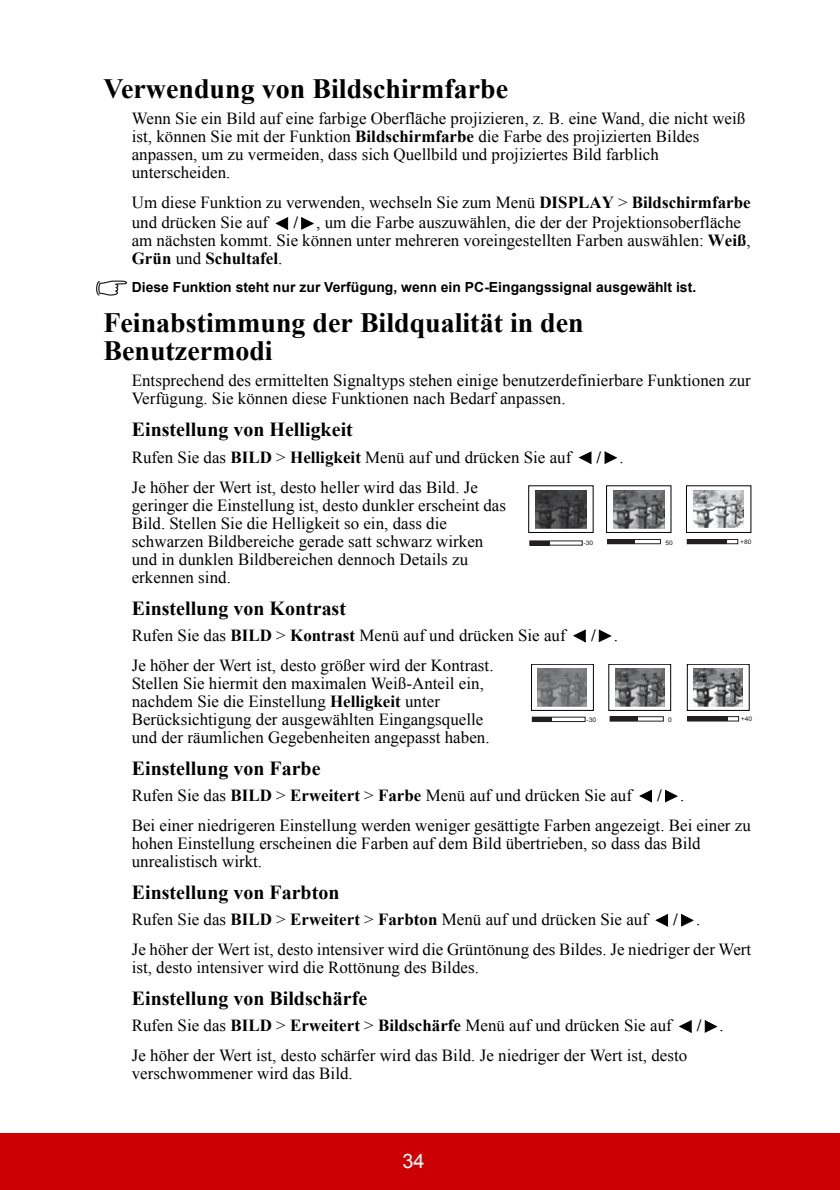
<style>
.page{position:relative;width:840px;height:1190px;background:#fff}
.page>*{position:absolute;margin:0;border:0;box-sizing:border-box;transform-origin:0 0}
.t1{font:700 28px/28px "Times New Roman";color:#000}
.t2{font:700 20px "Times New Roman";letter-spacing:.005em;color:#000}
.t3{font:20px "Arial";color:#fff}
.t4{font:17px/18px "Times New Roman";letter-spacing:.005em;color:#000}
.t5{font:700 17px "Times New Roman";color:#000}
.t6{font:700 14px "Arial";color:#000}
.t7{font:6.4px "Arial";color:#231f20;scale:1.04 1}
.t8{font:6.2px "Arial";color:#231f20;scale:1.07 1}
.s1{font-weight:700}
.s2{font-weight:400}
</style>
<div class="page">
<div style="left:0;top:1133px;width:839px;height:57px;background:#cc0003"></div>
<svg style="left:275px;top:217px;width:13px;height:13px"></svg>
<svg style="left:301px;top:217px;width:13px;height:13px"></svg>
<svg style="left:96px;top:280px;width:31px;height:16px"></svg>
<svg style="left:579px;top:451px;width:12px;height:13px"></svg>
<svg style="left:605px;top:451px;width:12px;height:13px"></svg>
<div style="left:606px;top:486px;width:65px;height:47px;border:1px solid #000"></div>
<img style="left:613px;top:490px;width:51px;height:38px">
<div style="left:528px;top:486px;width:65px;height:47px;border:1px solid #000"></div>
<div style="left:686px;top:486px;width:65px;height:47px;border:1px solid #000"></div>
<hr style="left:530px;top:541px;width:19px;height:4px;background:#231f20">
<div style="left:607px;top:539px;width:54px;height:5px;border:1px solid #231f20"></div>
<div style="left:608px;top:539px;width:27px;height:5px;background:#231f20"></div>
<div style="left:687px;top:539px;width:51px;height:5px;border:1px solid #231f20"></div>
<div style="left:687px;top:539px;width:40px;height:5px;background:#231f20"></div>
<img style="left:693px;top:490px;width:51px;height:38px">
<img style="left:535px;top:490px;width:51px;height:38px">
<svg style="left:573px;top:629px;width:13px;height:13px"></svg>
<svg style="left:599px;top:629px;width:13px;height:13px"></svg>
<div style="left:532px;top:717px;width:53px;height:5px;border:1px solid #231f20"></div>
<div style="left:532px;top:717px;width:20px;height:5px;background:#231f20"></div>
<hr style="left:610px;top:717px;width:27px;height:4px;background:#231f20">
<div style="left:688px;top:716px;width:51px;height:5px;border:1px solid #231f20"></div>
<hr style="left:688px;top:717px;width:40px;height:4px;background:#231f20">
<div style="left:609px;top:664px;width:62px;height:47px;border:1px solid #000"></div>
<img style="left:615px;top:669px;width:49px;height:37px">
<div style="left:687px;top:664px;width:62px;height:47px;border:1px solid #000"></div>
<img style="left:694px;top:668px;width:49px;height:38px">
<div style="left:531px;top:664px;width:63px;height:47px;border:1px solid #000"></div>
<img style="left:538px;top:669px;width:49px;height:37px">
<svg style="left:639px;top:790px;width:13px;height:13px"></svg>
<svg style="left:665px;top:790px;width:13px;height:12px"></svg>
<svg style="left:655px;top:914px;width:13px;height:13px"></svg>
<svg style="left:681px;top:914px;width:13px;height:13px"></svg>
<svg style="left:679px;top:1020px;width:13px;height:13px"></svg>
<svg style="left:705px;top:1020px;width:12px;height:13px"></svg>
<h1 class="t1" style="left:103px;top:74px;width:406px">Verwendung von Bildschirmfarbe</h1>
<p class="t4" style="left:132px;top:110px;width:615px">Wenn Sie ein Bild auf eine farbige Oberfläche projizieren, z. B. eine Wand, die nicht weiß ist, können Sie mit der Funktion <span class="s1">Bildschirmfarbe</span> die Farbe des projizierten Bildes anpassen, um zu vermeiden, dass sich Quellbild und projiziertes Bild farblich unterscheiden.</p>
<p class="t4" style="left:132px;top:192px;width:620px;line-height:20.2px">Um diese Funktion zu verwenden, wechseln Sie zum Menü <span class="s1">DISPLAY</span> &gt; <span class="s1">Bildschirmfarbe </span>und drücken Sie auf</p>
<p class="t4" style="left:132px;top:214px;width:621px;text-indent:162px"><span class="s1">/</span> , um die Farbe auszuwählen, die der der Projektionsoberfläche am nächsten kommt. Sie können unter mehreren voreingestellten Farben auswählen: <span class="s1">Weiß</span>,<br><span class="s1">Grün</span> und <span class="s1">Schultafel</span>.</p>
<p class="t6" style="left:132px;top:280px;width:566px">Diese Funktion steht nur zur Verfügung, wenn ein PC-Eingangssignal ausgewählt ist.</p>
<h1 class="t1" style="left:103px;top:308px;width:482px">Feinabstimmung der Bildqualität in den<br>Benutzermodi</h1>
<p class="t4" style="left:132px;top:372px;width:621px">Entsprechend des ermittelten Signaltyps stehen einige benutzerdefinierbare Funktionen zur<br>Verfügung. Sie können diese Funktionen nach Bedarf anpassen.</p>
<p class="t2" style="left:132px;top:419px;width:223px">Einstellung von Helligkeit</p>
<p class="t4" style="left:132px;top:448px;width:441px">Rufen Sie das <span class="s1">BILD</span> &gt; <span class="s1">Helligkeit</span> Menü auf und drücken Sie auf</p>
<p class="t5" style="left:597px;top:448px;width:29px">/ <span class="s2">.</span></p>
<p class="t4" style="left:132px;top:478px;width:376px">Je höher der Wert ist, desto heller wird das Bild. Je geringer die Einstellung ist, desto dunkler erscheint das Bild. Stellen Sie die Helligkeit so ein, dass die schwarzen Bildbereiche gerade satt schwarz wirken und in dunklen Bildbereichen dennoch Details zu erkennen sind.</p>
<p class="t2" style="left:132px;top:597px;width:216px">Einstellung von Kontrast</p>
<p class="t4" style="left:132px;top:626px;width:435px">Rufen Sie das <span class="s1">BILD</span> &gt; <span class="s1">Kontrast</span> Menü auf und drücken Sie auf</p>
<p class="t5" style="left:591px;top:626px;width:29px">/ <span class="s2">.</span></p>
<p class="t4" style="left:132px;top:656px;width:363px">Je höher der Wert ist, desto größer wird der Kontrast.<br>Stellen Sie hiermit den maximalen Weiß-Anteil ein, nachdem Sie die Einstellung <span class="s1">Helligkeit</span> unter Berücksichtigung der ausgewählten Eingangsquelle und der räumlichen Gegebenheiten angepasst haben.</p>
<p class="t2" style="left:132px;top:757px;width:190px">Einstellung von Farbe</p>
<p class="t4" style="left:132px;top:786px;width:502px">Rufen Sie das <span class="s1">BILD</span> &gt; <span class="s1">Erweitert</span> &gt; <span class="s1">Farbe</span> Menü auf und drücken Sie auf</p>
<p class="t8" style="left:584px;top:540px;width:10px">-30</p>
<p class="t8" style="left:665px;top:539px;width:8px">50</p>
<p class="t8" style="left:740px;top:538px;width:12px">+80</p>
<p class="t7" style="left:587px;top:716px;width:11px">-30</p>
<p class="t7" style="left:668px;top:717px;width:5px">0</p>
<p class="t7" style="left:741px;top:715px;width:12px">+40</p>
<p class="t4" style="left:132px;top:780px;width:621px;line-height:30px;text-indent:525px"><span class="s1">/</span> .<br>Bei einer niedrigeren Einstellung werden weniger gesättigte Farben angezeigt. Bei einer zu</p>
<p class="t4" style="left:132px;top:834px;width:570px">hohen Einstellung erscheinen die Farben auf dem Bild übertrieben, so dass das Bild unrealistisch wirkt.</p>
<p class="t2" style="left:132px;top:881px;width:209px">Einstellung von Farbton</p>
<p class="t4" style="left:132px;top:911px;width:518px">Rufen Sie das <span class="s1">BILD</span> &gt; <span class="s1">Erweitert</span> &gt; <span class="s1">Farbton</span> Menü auf und drücken Sie auf</p>
<p class="t4" style="left:132px;top:905px;width:621px;line-height:30px;text-indent:541px"><span class="s1">/</span> .<br>Je höher der Wert ist, desto intensiver wird die Grüntönung des Bildes. Je niedriger der Wert</p>
<p class="t4" style="left:132px;top:959px;width:349px">ist, desto intensiver wird die Rottönung des Bildes.</p>
<p class="t2" style="left:132px;top:987px;width:237px">Einstellung von Bildschärfe</p>
<p class="t4" style="left:132px;top:1017px;width:541px">Rufen Sie das <span class="s1">BILD</span> &gt; <span class="s1">Erweitert</span> &gt; <span class="s1">Bildschärfe</span> Menü auf und drücken Sie auf</p>
<p class="t5" style="left:697px;top:1016px;width:29px">/ <span class="s2">.</span></p>
<p class="t4" style="left:132px;top:1047px;width:557px">Je höher der Wert ist, desto schärfer wird das Bild. Je niedriger der Wert ist, desto verschwommener wird das Bild.</p>
<p class="t3" style="left:402px;top:1150px;width:24px">34</p>
</div>
